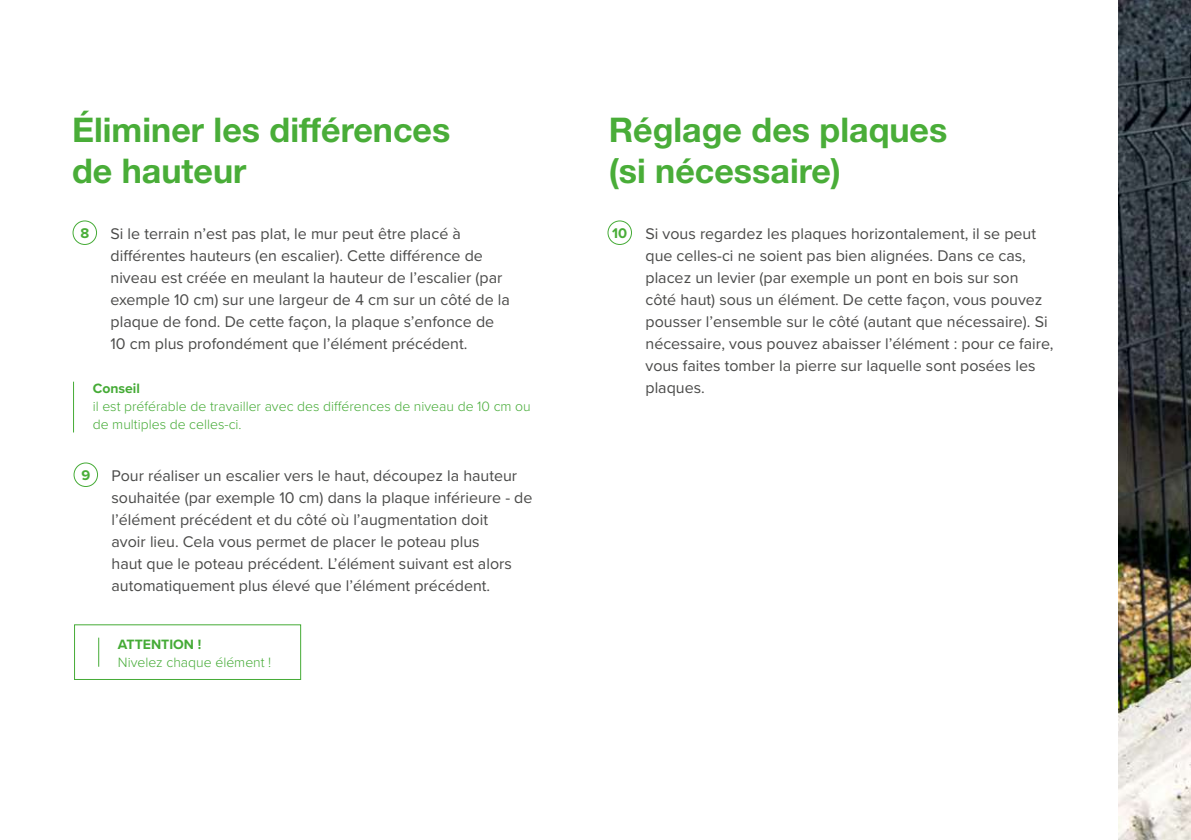
<style>
.page{position:relative;width:1191px;height:840px;background:#fff}
.page>*{position:absolute;margin:0;border:0;box-sizing:border-box;transform-origin:0 0}
.t1{font:700 34px/40.8px "Helvetica Neue LT Std";color:#49ad38}
.t2{font:16px/22px "Proxima Nova";color:#4a4a49}
.t3{font:700 14.6px "Proxima Nova";color:#49ad38}
.t4{font:300 14px/18px "Proxima Nova";color:#45ab36}
.t5{font:700 14px "Proxima Nova";color:#45ab36}
.s1{font-weight:700;font-size:14.6px;color:#49ad38}
</style>
<div class="page">
<div style="left:73px;top:220px;width:24px;height:25px;border:1px solid #45ab36;border-radius:50%"></div>
<div style="left:607px;top:220px;width:25px;height:25px;border:1px solid #45ab36;border-radius:50%"></div>
<div style="left:74px;top:462px;width:24px;height:24px;border:1px solid #45ab36;border-radius:50%"></div>
<hr style="left:73px;top:381px;width:1px;height:51px;background:#45ab36">
<svg style="left:98px;top:637px;width:1px;height:29px"></svg>
<img style="left:1119px;top:0;width:72px;height:839px">
<h1 class="t1" style="left:72px;top:109px;width:380px">Éliminer les différences de hauteur</h1>
<h1 class="t1" style="left:608px;top:109px;width:340px">Réglage des plaques (si nécessaire)</h1>
<p class="t3" style="left:80px;top:222px;width:10px">8</p>
<p class="t2" style="left:111px;top:222px;width:401px">Si le terrain n’est pas plat, le mur peut être placé à différentes hauteurs (en escalier). Cette différence de niveau est créée en meulant la hauteur de l’escalier (par exemple 10 cm) sur une largeur de 4 cm sur un côté de la plaque de fond. De cette façon, la plaque s’enfonce de 10 cm plus profondément que l’élément précédent.</p>
<p class="t2" style="left:645px;top:222px;width:409px;text-indent:-33px"><span class="s1">10</span> Si vous regardez les plaques horizontalement, il se peut que celles-ci ne soient pas bien alignées. Dans ce cas, placez un levier (par exemple un pont en bois sur son<br>côté haut) sous un élément. De cette façon, vous pouvez pousser l’ensemble sur le côté (autant que nécessaire). Si nécessaire, vous pouvez abaisser l’élément : pour ce faire, vous faites tomber la pierre sur laquelle sont posées les plaques.</p>
<p class="t5" style="left:93px;top:377px;width:49px">Conseil</p>
<p class="t4" style="left:93px;top:396px;width:439px">il est préférable de travailler avec des différences de niveau de 10 cm ou de multiples de celles-ci.</p>
<p class="t3" style="left:81px;top:464px;width:10px">9</p>
<p class="t2" style="left:112px;top:464px;width:422px">Pour réaliser un escalier vers le haut, découpez la hauteur souhaitée (par exemple 10 cm) dans la plaque inférieure - de l’élément précédent et du côté où l’augmentation doit<br>avoir lieu. Cela vous permet de placer le poteau plus<br>haut que le poteau précédent. L’élément suivant est alors automatiquement plus élevé que l’élément précédent.</p>
<p class="t5" style="left:118px;top:633px;width:85px">ATTENTION !</p>
<p class="t4" style="left:118px;top:652px;width:155px">Nivelez chaque élément !</p>
</div>
